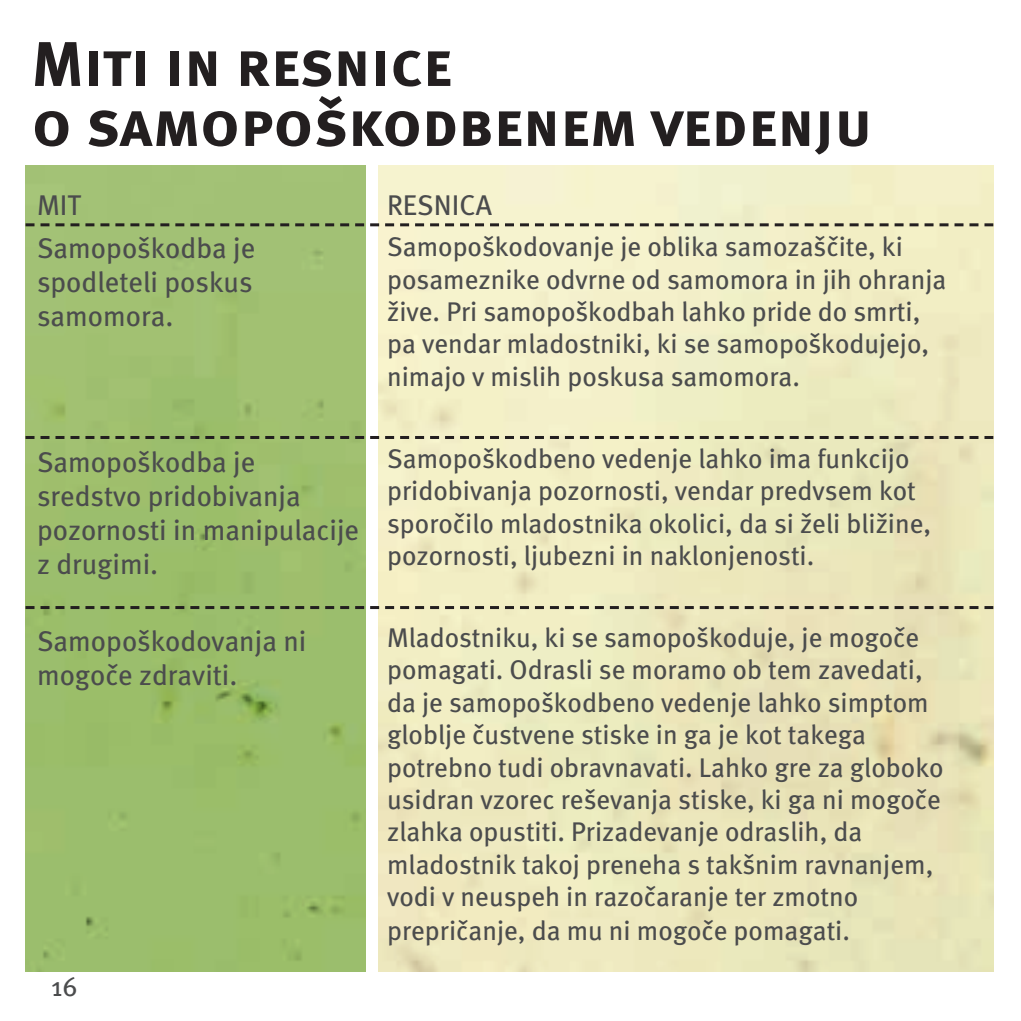
<style>
.page{position:relative;width:1021px;height:1021px;background:#fff}
.page>*{position:absolute;margin:0;border:0;box-sizing:border-box;transform-origin:0 0}
.t1{font:700 63px/60px "Meta Pro";letter-spacing:-.005em;color:#231f20}
.t2{font:28.5px/34.2px "Meta Book CE";color:#4b4c4d}
.t3{font:27px/32.7px "Meta Book CE";color:#4b4c4d}
</style>
<div class="page">
<div style="left:26px;top:166px;width:340px;height:805px;background:#9bbe6d"></div>
<svg style="left:26px;top:436px;width:967px;height:3px;background:#686a55"></svg>
<svg style="left:26px;top:223px;width:967px;height:3px;background:#767861"></svg>
<svg style="left:26px;top:606px;width:967px;height:3px;background:#696a54"></svg>
<h1 class="t1" style="left:31px;top:36px;width:842px">Miti in resnice<br>o samopoškodbenem vedenju</h1>
<p class="t2" style="left:37px;top:184px;width:220px;line-height:42.6px">MIT<br>Samopoškodba je</p>
<p class="t2" style="left:37px;top:265px;width:217px">spodleteli poskus samomora.</p>
<p class="t2" style="left:387px;top:188px;width:106px">RESNICA</p>
<p class="t3" style="left:387px;top:231px;width:561px">Samopoškodovanje je oblika samozaščite, ki posameznike odvrne od samomora in jih ohranja žive. Pri samopoškodbah lahko pride do smrti, pa vendar mladostniki, ki se samopoškodujejo, nimajo v mislih poskusa samomora.</p>
<p class="t2" style="left:37px;top:445px;width:323px">Samopoškodba je sredstvo pridobivanja pozornosti in manipulacije z drugimi.</p>
<p class="t3" style="left:387px;top:442px;width:545px">Samopoškodbeno vedenje lahko ima funkcijo pridobivanja pozornosti, vendar predvsem kot sporočilo mladostnika okolici, da si želi bližine, pozornosti, ljubezni in naklonjenosti.</p>
<p class="t2" style="left:37px;top:624px;width:271px">Samopoškodovanja ni mogoče zdraviti.</p>
<p class="t3" style="left:387px;top:621px;width:558px">Mladostniku, ki se samopoškoduje, je mogoče pomagati. Odrasli se moramo ob tem zavedati, da je samopoškodbeno vedenje lahko simptom globlje čustvene stiske in ga je kot takega potrebno tudi obravnavati. Lahko gre za globoko usidran vzorec reševanja stiske, ki ga ni mogoče zlahka opustiti. Prizadevanje odraslih, da mladostnik takoj preneha s takšnim ravnanjem, vodi v neuspeh in razočaranje ter zmotno prepričanje, da mu ni mogoče pomagati.</p>
<p class="t3" style="left:51px;top:970px;width:28px">16</p>
</div>
